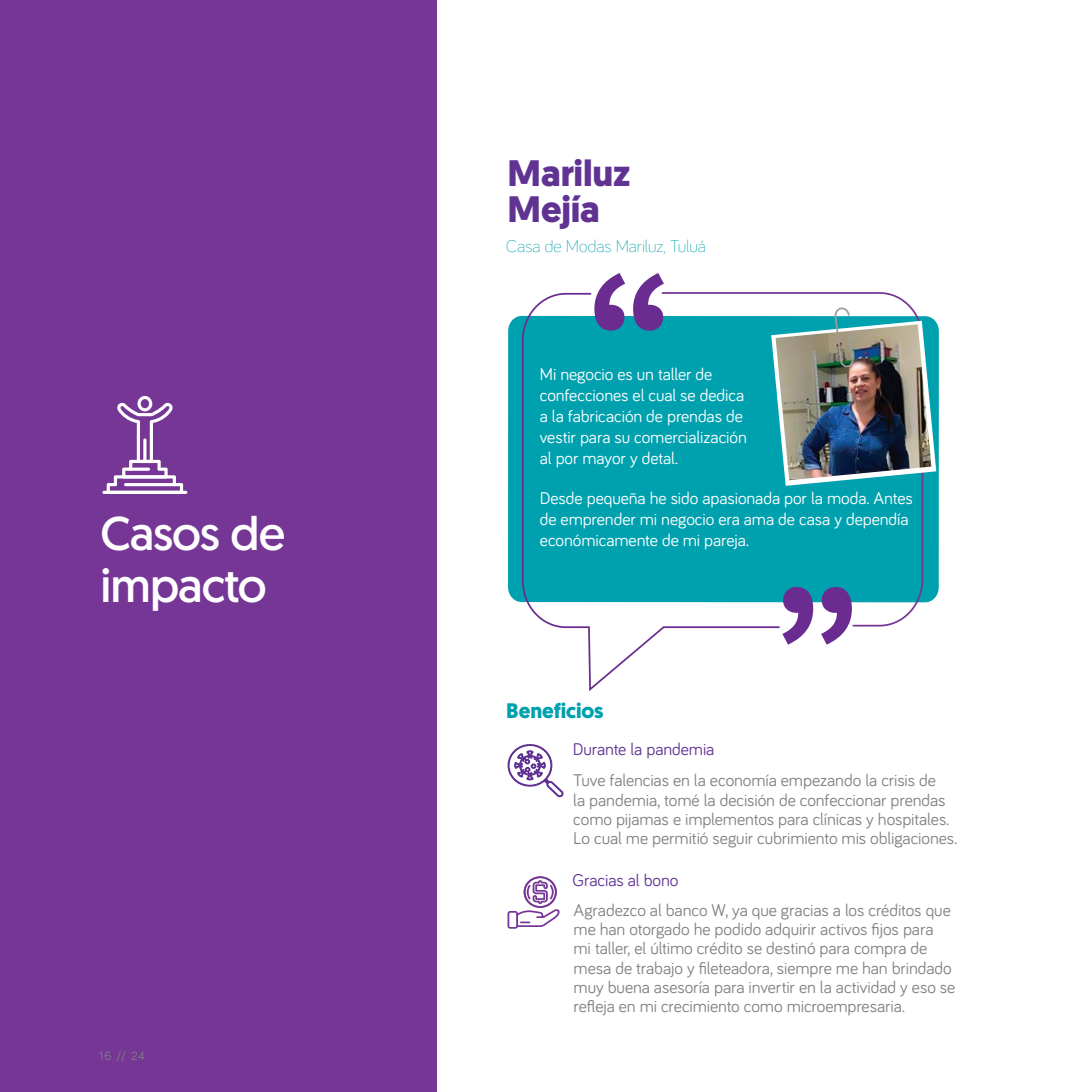
<style>
.page{position:relative;width:1092px;height:1092px;background:#fff}
.page>*{position:absolute;margin:0;border:0;box-sizing:border-box;transform-origin:0 0}
.t1{font:47.25px/52.5px "Geomanist";letter-spacing:-.02em;color:#fff}
.t2{font:700 36.75px/36.8px "Geomanist";letter-spacing:-.005em;color:#603393}
.t3{font:700 21px "Geomanist";letter-spacing:-.005em;color:#00a1af}
.t4{font:17.5px/19.2px "Bariol";letter-spacing:-.005em;color:#808285}
.t5{font:17.5px/21px "Bariol";letter-spacing:-.005em;color:#fff}
.t6{font:17.5px "Bariol";letter-spacing:-.005em;color:#603393}
.t7{font:300 17.5px "Bariol";letter-spacing:-.005em;color:#00a1af}
.t8{font:12.25px "Bariol";color:#808285}
</style>
<div class="page">
<div style="left:0;top:0;width:437px;height:1091px;background:#753695"></div>
<svg style="left:107px;top:396px;width:76px;height:94px"></svg>
<svg style="left:102px;top:490px;width:85px;height:4px"></svg>
<hr style="left:124px;top:483px;width:52px;height:3px;background:#fff;border-radius:2px">
<hr style="left:129px;top:467px;width:21px;height:3px;background:#fff;border-radius:2px">
<svg style="left:508px;top:316px;width:430px;height:286px;background:#07a3b1"></svg>
<svg style="left:781px;top:292px;width:143px;height:335px"></svg>
<svg style="left:507px;top:744px;width:57px;height:54px"></svg>
<svg style="left:507px;top:876px;width:52px;height:52px"></svg>
<svg style="left:637px;top:273px;width:27px;height:19px"></svg>
<svg style="left:598px;top:273px;width:27px;height:19px"></svg>
<svg style="left:782px;top:587px;width:31px;height:57px"></svg>
<svg style="left:821px;top:587px;width:30px;height:57px"></svg>
<svg style="left:521px;top:292px;width:260px;height:399px"></svg>
<img style="left:771px;top:307px;width:165px;height:179px">
<h1 class="t1" style="left:100px;top:506px;width:186px">Casos de impacto</h1>
<p class="t8" style="left:99px;top:1047px;width:47px">16 // 24</p>
<h2 class="t2" style="left:507px;top:154px;width:125px">Mariluz<br>Mejía</h2>
<p class="t7" style="left:506px;top:234px;width:201px">Casa de Modas Mariluz, Tuluá</p>
<p class="t5" style="left:539px;top:363px;width:208px">Mi negocio es un taller de confecciones el cual se dedica a la fabricación de prendas de vestir para su comercialización al por mayor y detal.</p>
<p class="t5" style="left:539px;top:487px;width:374px">Desde pequeña he sido apasionada por la moda. Antes de emprender mi negocio era ama de casa y dependía económicamente de mi pareja.</p>
<p class="t3" style="left:506px;top:696px;width:99px">Beneficios</p>
<p class="t6" style="left:572px;top:737px;width:143px">Durante la pandemia</p>
<p class="t4" style="left:573px;top:769px;width:385px">Tuve falencias en la economía empezando la crisis de<br>la pandemia, tomé la decisión de confeccionar prendas como pijamas e implementos para clínicas y hospitales.<br>Lo cual me permitió seguir cubrimiento mis obligaciones.</p>
<p class="t6" style="left:572px;top:868px;width:107px">Gracias al bono</p>
<p class="t4" style="left:573px;top:899px;width:383px">Agradezco al banco W, ya que gracias a los créditos que me han otorgado he podido adquirir activos fijos para<br>mi taller, el último crédito se destinó para compra de mesa de trabajo y fileteadora, siempre me han brindado muy buena asesoría para invertir en la actividad y eso se refleja en mi crecimiento como microempresaria.</p>
</div>
